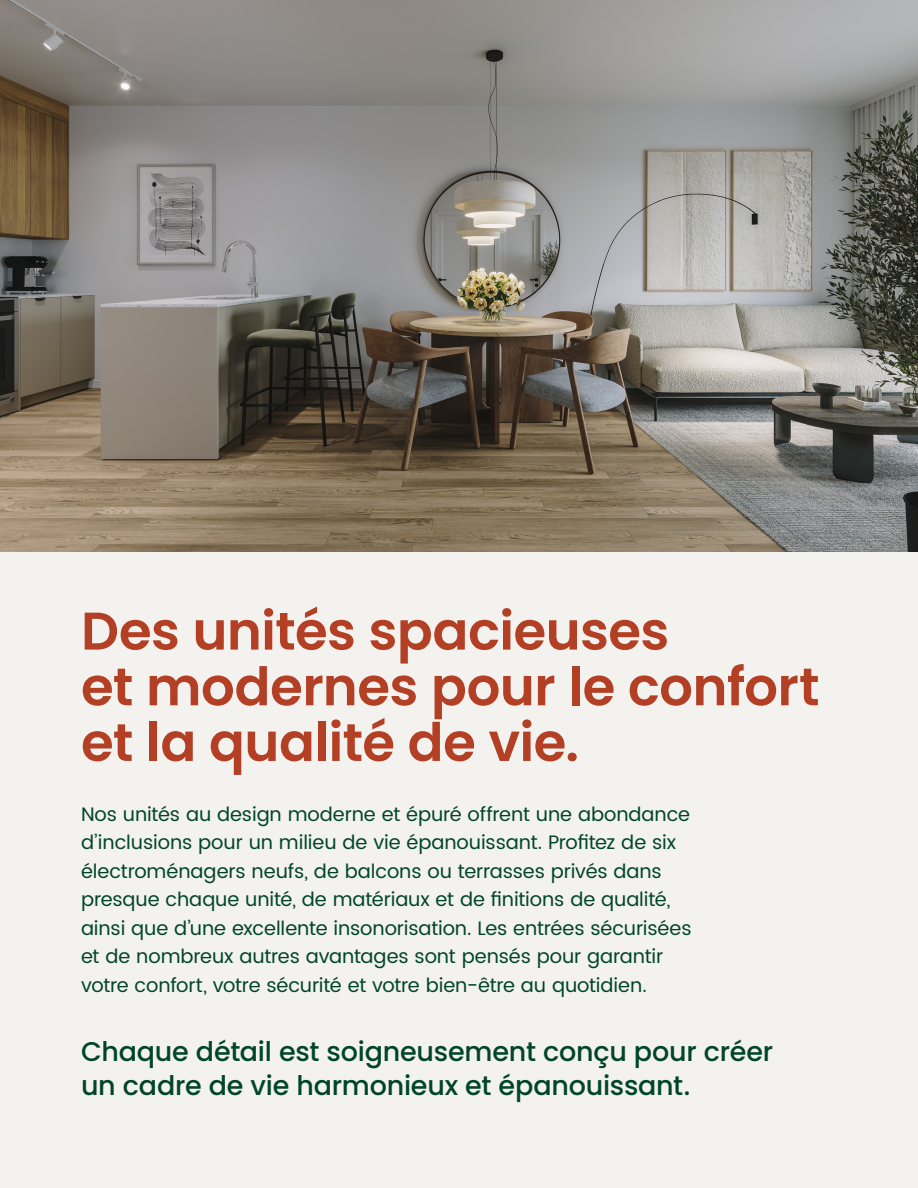
<style>
.page{position:relative;width:918px;height:1188px;background:#f4f2ef}
.page>*{position:absolute;margin:0;border:0;box-sizing:border-box;transform-origin:0 0}
.t1{font:600 52.95px/55.7px "Poppins";letter-spacing:-.01em;color:#b34025}
.P2{font:500 27px/34.5px "Poppins";letter-spacing:-.01em;color:#00452b}
.P1{font:19.5px/28.5px "Poppins";letter-spacing:-.005em;color:#00452b}
</style>
<div class="page">
<img style="left:0;top:0;width:918px;height:552px">
<h2 class="t1" style="left:81px;top:604px;width:740px">Des unités spacieuses<br>et modernes pour le confort et la qualité de vie.</h2>
<p class="P1" style="left:81px;top:800px;width:612px">Nos unités au design moderne et épuré offrent une abondance d’inclusions pour un milieu de vie épanouissant. Profitez de six électroménagers neufs, de balcons ou terrasses privés dans presque chaque unité, de matériaux et de finitions de qualité, ainsi que d’une excellente insonorisation. Les entrées sécurisées et de nombreux autres avantages sont pensés pour garantir votre confort, votre sécurité et votre bien-être au quotidien.</p>
<p class="P2" style="left:81px;top:1034px;width:694px">Chaque détail est soigneusement conçu pour créer un cadre de vie harmonieux et épanouissant.</p>
</div>
